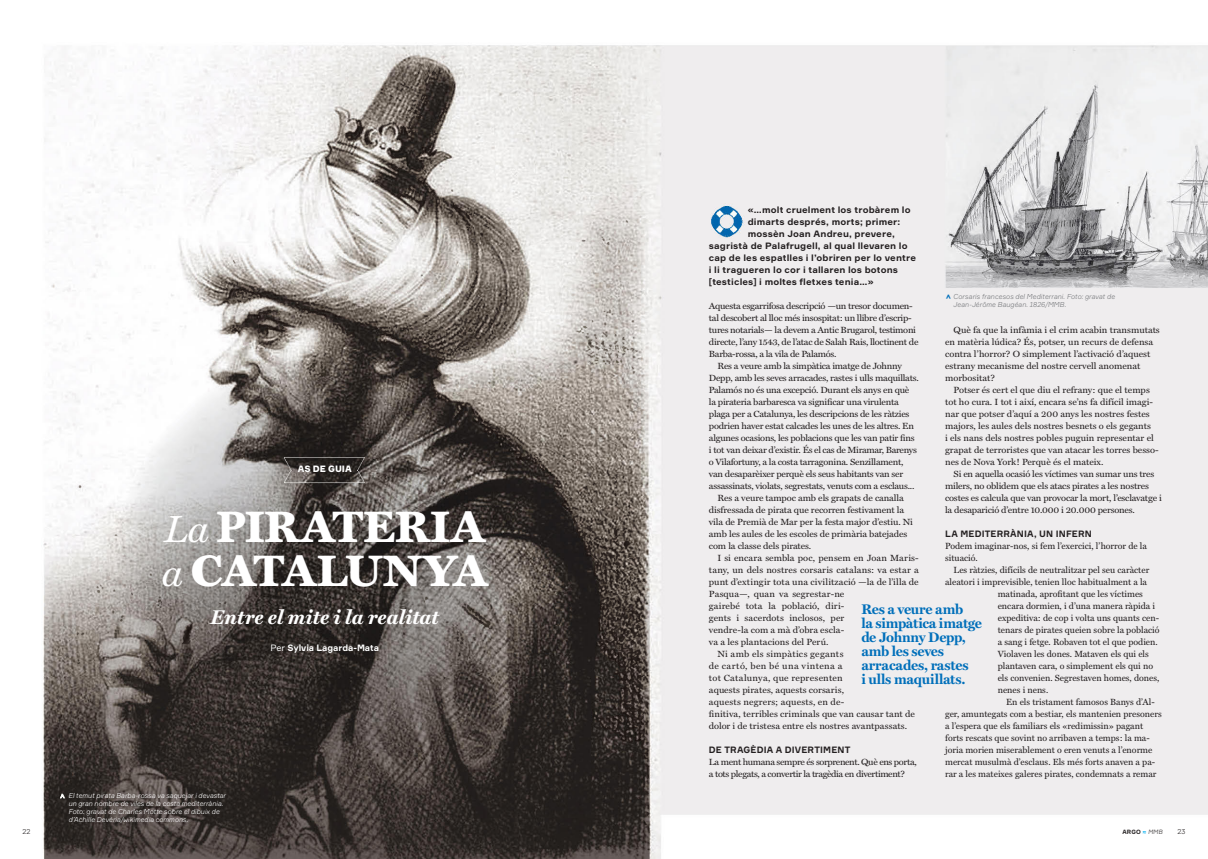
<style>
.page{position:relative;width:1208px;height:859px;background:#fff}
.page>*{position:absolute;margin:0;border:0;box-sizing:border-box;transform-origin:0 0}
.t1{font:700 45px/44px "Miller Daily One";letter-spacing:-.015em;color:#fff}
.t2{font:italic 700 20px "Miller Text";letter-spacing:.005em;color:#fff}
.t3{font:700 14px/14px "Miller Text";letter-spacing:-.02em;color:#006fba}
.t4{font:9px/12px "Miller Text";color:#231f20;scale:1.05 1}
.t5{font:9px/12px "Miller Text";color:#231f20}
.t6{font:9px "Miller Text";letter-spacing:-.025em;color:#231f20;scale:1.05 1}
.t7{font:700 9px "Formular";letter-spacing:.015em;color:#231f20;scale:1.05 1}
.t8{font:9px "Miller Text";letter-spacing:-.03em;color:#231f20;scale:1.05 1}
.t9{font:9px/12px "Miller Text";letter-spacing:-.02em;color:#231f20;scale:1.05 1}
.t10{font:9px/12px "Miller Text";letter-spacing:-.04em;color:#231f20;scale:1.05 1}
.t11{font:9px "Miller Text";letter-spacing:.025em;color:#231f20;scale:1.05 1}
.t12{font:9px "Miller Text";letter-spacing:-.035em;color:#231f20;scale:1.05 1}
.t13{font:700 9px "Formular";letter-spacing:.015em;color:#231f20}
.t14{font:9px "Miller Text";letter-spacing:.02em;color:#231f20;scale:1.05 1}
.t15{font:9px "Miller Text";letter-spacing:.045em;color:#231f20;scale:1.05 1}
.t16{font:700 9px "Formular";letter-spacing:-.005em;color:#fff}
.t17{font:900 9px "Formular";color:#fff}
.t18{font:900 8px "Formular";color:#006fba}
.t19{font:italic 300 7px/8px "Formular";letter-spacing:-.005em;color:#fff}
.t20{font:italic 300 7px/8px "Formular";color:#76787b}
.t21{font:300 7px "Formular";color:#231f20}
.t22{font:700 6px "Formular";color:#231f20}
.s1{font-family:"Miller Text";font-weight:400;font-style:italic;font-size:38px}
.s2{font-weight:400}
.s3{color:#00aeef}
.s4{font-weight:300;font-style:italic}
</style>
<div class="page">
<img style="left:43px;top:45px;width:1165px;height:814px">
<p class="t17" style="left:298px;top:463px;width:55px">AS DE GUIA</p>
<h1 class="t1" style="left:162px;top:504px;width:327px"><span class="s1">La</span> PIRATERIA <span class="s1">a</span> CATALUNYA</h1>
<h2 class="t2" style="left:211px;top:605px;width:229px">Entre el mite i la realitat</h2>
<p class="t16" style="left:271px;top:642px;width:110px"><span class="s2">Per</span> Sylvia Lagarda-Mata</p>
<p class="t19" style="left:68px;top:791px;width:159px">El temut pirata Barba-rossa va saquejar i devastar un gran nombre de viles de la costa mediterrània.<br>Foto: gravat de Charles Motte sobre el dibuix de d’Achille Devéria/wikimedia commons.</p>
<p class="t7" style="left:747px;top:204px;width:157px">«…molt cruelment los trobàrem lo</p>
<p class="t7" style="left:747px;top:216px;width:147px">dimarts després, morts; primer:</p>
<p class="t7" style="left:747px;top:228px;width:142px">mossèn Joan Andreu, prevere,</p>
<p class="t7" style="left:709px;top:240px;width:191px">sagristà de Palafrugell, al qual llevaren lo</p>
<p class="t7" style="left:709px;top:252px;width:199px">cap de les espatlles i l’obriren per lo ventre</p>
<p class="t7" style="left:709px;top:264px;width:182px">i li tragueren lo cor i tallaren los botons</p>
<p class="t7" style="left:709px;top:276px;width:158px">[testicles] i moltes fletxes tenia…»</p>
<p class="t8" style="left:709px;top:300px;width:196px">Aquesta esgarrifosa descripció —un tresor documen-</p>
<p class="t8" style="left:709px;top:312px;width:195px">tal descobert al lloc més insospitat: un llibre d’escrip-</p>
<p class="t8" style="left:709px;top:324px;width:199px">tures notarials— la devem a Antic Brugarol, testimoni</p>
<p class="t8" style="left:709px;top:336px;width:201px">directe, l’any 1543, de l’atac de Salah Rais, lloctinent de</p>
<p class="t8" style="left:709px;top:348px;width:123px">Barba-rossa, a la vila de Palamós.</p>
<p class="t6" style="left:717px;top:360px;width:177px">Res a veure amb la simpàtica imatge de Johnny</p>
<p class="t6" style="left:709px;top:372px;width:201px">Depp, amb les seves arracades, rastes i ulls maquillats.</p>
<p class="t6" style="left:709px;top:384px;width:192px">Palamós no és una excepció. Durant els anys en què</p>
<p class="t6" style="left:709px;top:396px;width:182px">la pirateria barbaresca va significar una virulenta</p>
<p class="t6" style="left:709px;top:408px;width:192px">plaga per a Catalunya, les descripcions de les ràtzies</p>
<p class="t6" style="left:709px;top:420px;width:197px">podrien haver estat calcades les unes de les altres. En</p>
<p class="t6" style="left:709px;top:432px;width:197px">algunes ocasions, les poblacions que les van patir fins</p>
<p class="t12" style="left:709px;top:444px;width:199px">i tot van deixar d’existir. És el cas de Miramar, Barenys</p>
<p class="t6" style="left:709px;top:456px;width:187px">o Vilafortuny, a la costa tarragonina. Senzillament,</p>
<p class="t6" style="left:709px;top:468px;width:187px">van desaparèixer perquè els seus habitants van ser</p>
<p class="t6" style="left:709px;top:480px;width:197px">assassinats, violats, segrestats, venuts com a esclaus...</p>
<p class="t4" style="left:717px;top:491px;width:179px">Res a veure tampoc amb els grapats de canalla</p>
<p class="t4" style="left:709px;top:503px;width:187px">disfressada de pirata que recorren festivament la</p>
<p class="t4" style="left:709px;top:515px;width:196px">vila de Premià de Mar per la festa major d’estiu. Ni</p>
<p class="t4" style="left:709px;top:527px;width:190px">amb les aules de les escoles de primària batejades</p>
<p class="t4" style="left:709px;top:539px;width:99px">com la classe dels pirates.</p>
<p class="t4" style="left:717px;top:551px;width:193px">I si encara sembla poc, pensem en Joan Maris-</p>
<p class="t4" style="left:709px;top:563px;width:201px">tany, un dels nostres corsaris catalans: va estar a</p>
<p class="t4" style="left:709px;top:575px;width:201px">punt d’extingir tota una civilització —la de l’illa de</p>
<p class="t4" style="left:709px;top:587px;width:130px">Pasqua—, quan va segrestar-ne</p>
<p class="t4" style="left:709px;top:599px;width:130px">gairebé tota la població, diri-</p>
<p class="t4" style="left:709px;top:611px;width:130px">gents i sacerdots inclosos, per</p>
<p class="t4" style="left:709px;top:623px;width:130px">vendre-la com a mà d’obra escla-</p>
<p class="t4" style="left:709px;top:635px;width:115px">va a les plantacions del Perú.</p>
<p class="t11" style="left:717px;top:648px;width:122px">Ni amb els simpàtics gegants</p>
<p class="t15" style="left:709px;top:660px;width:129px">de cartó, ben bé una vintena a</p>
<p class="t11" style="left:709px;top:672px;width:129px">tot Catalunya, que representen</p>
<p class="t4" style="left:709px;top:683px;width:130px">aquests pirates, aquests corsaris,</p>
<p class="t14" style="left:709px;top:696px;width:130px">aquests negrers; aquests, en de-</p>
<p class="t4" style="left:709px;top:707px;width:198px">finitiva, terribles criminals que van causar tant de</p>
<p class="t4" style="left:709px;top:719px;width:190px">dolor i de tristesa entre els nostres avantpassats.</p>
<p class="t13" style="left:709px;top:744px;width:143px">DE TRAGÈDIA A DIVERTIMENT</p>
<p class="t10" style="left:709px;top:755px;width:199px">La ment humana sempre és sorprenent. Què ens porta, a tots plegats, a convertir la tragèdia en divertiment?</p>
<p class="t20" style="left:953px;top:293px;width:163px">Corsaris francesos del Mediterrani. Foto: gravat de<br>Jean-Jérôme Baugéan. 1826/MMB.</p>
<p class="t18" style="left:954px;top:294px;width:7px;rotate:90deg">&lt;</p>
<p class="t4" style="left:945px;top:323px;width:206px;text-indent:9px">Què fa que la infàmia i el crim acabin transmutats en matèria lúdica? És, potser, un recurs de defensa contra l’horror? O simplement l’activació d’aquest estrany mecanisme del nostre cervell anomenat morbositat?</p>
<p class="t4" style="left:945px;top:383px;width:205px;text-indent:9px">Potser és cert el que diu el refrany: que el temps tot ho cura. I tot i així, encara se’ns fa difícil imagi&shy;nar que potser d’aquí a 200 anys les nostres festes majors, les aules dels nostres besnets o els gegants<br>i els nans dels nostres pobles puguin representar el grapat de terroristes que van atacar les torres besso&shy;nes de Nova York! Perquè és el mateix.</p>
<p class="t9" style="left:945px;top:467px;width:208px;text-indent:9px">Si en aquella ocasió les víctimes van sumar uns tres milers, no oblidem que els atacs pirates a les nostres costes es calcula que van provocar la mort, l’esclavatge i la desaparició d’entre 10.000 i 20.000 persones.</p>
<p class="t13" style="left:945px;top:528px;width:148px">LA MEDITERRÀNIA, UN INFERN</p>
<p class="t5" style="left:945px;top:539px;width:203px">Podem imaginar-nos, si fem l’exercici, l’horror de la situació.</p>
<p class="t5" style="left:953px;top:563px;width:197px">Les ràtzies, difícils de neutralitzar pel seu caràcter</p>
<p class="t5" style="left:945px;top:575px;width:203px">aleatori i imprevisible, tenien lloc habitualment a la</p>
<p class="t5" style="left:997px;top:587px;width:147px">matinada, aprofitant que les víctimes</p>
<p class="t5" style="left:997px;top:599px;width:159px">encara dormien, i d’una manera ràpida i</p>
<p class="t5" style="left:997px;top:611px;width:163px">expeditiva: de cop i volta uns quants cen-</p>
<p class="t5" style="left:997px;top:623px;width:163px">tenars de pirates queien sobre la població</p>
<p class="t5" style="left:997px;top:635px;width:162px">a sang i fetge. Robaven tot el que podien.</p>
<p class="t5" style="left:997px;top:647px;width:153px">Violaven les dones. Mataven els qui els</p>
<p class="t5" style="left:997px;top:659px;width:157px">plantaven cara, o simplement els qui no</p>
<p class="t5" style="left:997px;top:671px;width:163px">els convenien. Segrestaven homes, dones,</p>
<p class="t5" style="left:997px;top:683px;width:52px">nenes i nens.</p>
<p class="t5" style="left:1006px;top:695px;width:150px">En els tristament famosos Banys d’Al-</p>
<p class="t5" style="left:945px;top:707px;width:218px">ger, amuntegats com a bestiar, els mantenien presoners</p>
<p class="t5" style="left:945px;top:719px;width:200px">a l’espera que els familiars els «redimissin» pagant</p>
<p class="t5" style="left:945px;top:731px;width:206px">forts rescats que sovint no arribaven a temps: la ma-</p>
<p class="t5" style="left:945px;top:743px;width:209px">joria morien miserablement o eren venuts a l’enorme</p>
<p class="t5" style="left:945px;top:755px;width:212px">mercat musulmà d’esclaus. Els més forts anaven a pa-</p>
<p class="t5" style="left:945px;top:767px;width:213px">rar a les mateixes galeres pirates, condemnats a remar</p>
<h3 class="t3" style="left:861px;top:602px;width:122px">Res a veure amb<br>la simpàtica imatge de Johnny Depp, amb les seves arracades, rastes<br>i ulls maquillats.</h3>
<p class="t21" style="left:22px;top:827px;width:10px">22</p>
<p class="t22" style="left:1122px;top:828px;width:42px">ARGO <span class="s3">≈</span> <span class="s4">MMB</span></p>
<p class="t21" style="left:1177px;top:827px;width:9px">23</p>
</div>
